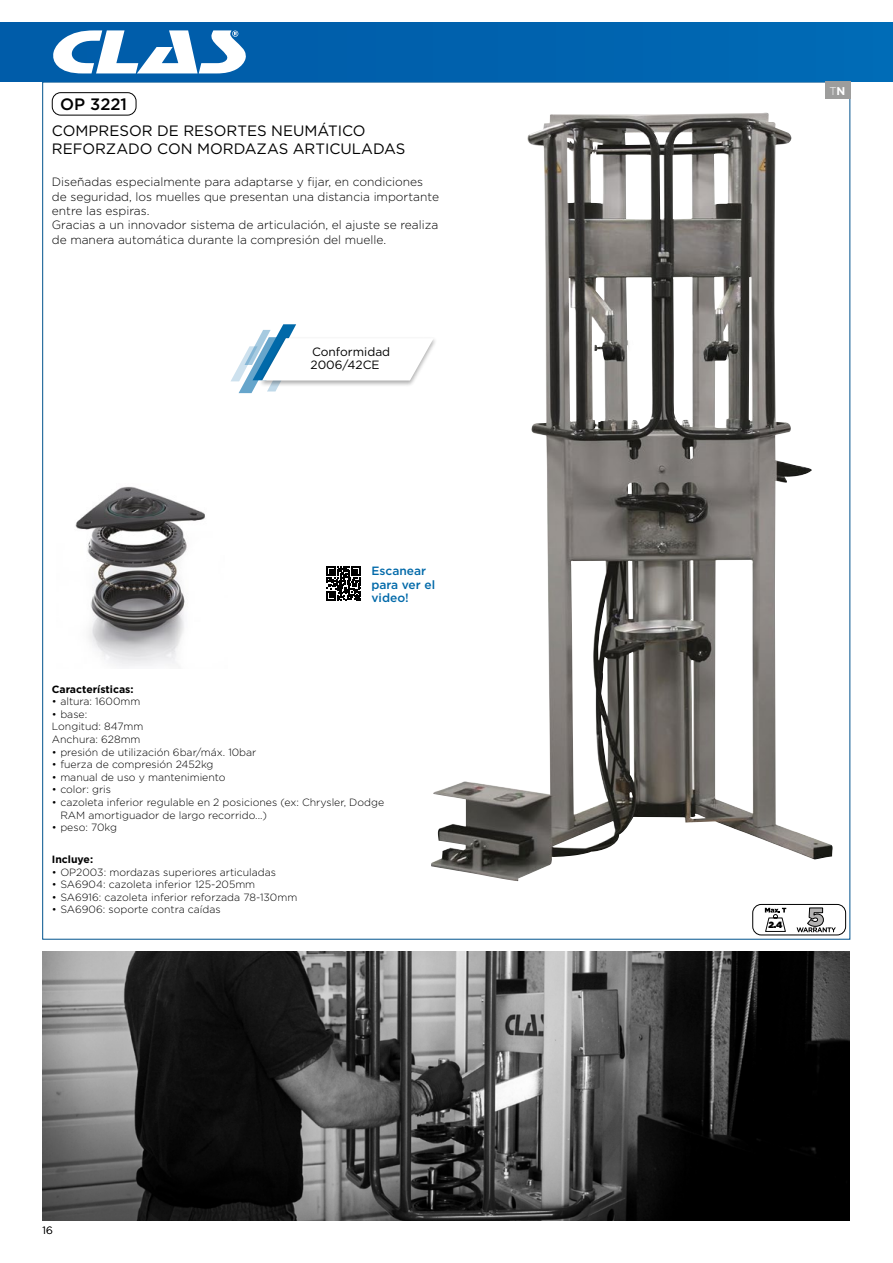
<style>
.page{position:relative;width:893px;height:1263px;background:#fff}
.page>*{position:absolute;margin:0;border:0;box-sizing:border-box;transform-origin:0 0}
.t1{font:500 16.5px "Gotham";color:#000}
.t2{font:15px/18px "Gotham";color:#000}
.t3{font:300 12px/14.4px "Gotham";color:#000}
.t4{font:500 12px/13.5px "Gotham";color:#0069a9}
.t5{font:12px/13.5px "Gotham";color:#000}
.t6{font:300 11.25px "Gotham";color:#fff}
.t7{font:300 10.5px/12.6px "Gotham";color:#000}
.t8{font:700 10.5px "Gotham";color:#000}
.t9{font:900 9px "Gotham";color:#000}
.s1{font-weight:700}
</style>
<div class="page">
<img style="left:431px;top:113px;width:401px;height:768px">
<svg style="left:765px;top:908px;width:21px;height:24px"></svg>
<svg style="left:796px;top:907px;width:40px;height:25px"></svg>
<div style="left:752px;top:904px;width:94px;height:31px;border:1px solid #000;border-radius:9px"></div>
<div style="left:0;top:22px;width:893px;height:60px;background:#0062ae"></div>
<img style="left:42px;top:952px;width:808px;height:268px">
<svg style="left:53px;top:30px;width:193px;height:43px"></svg>
<svg style="left:327px;top:567px;width:34px;height:34px"></svg>
<div style="left:259px;top:336px;width:179px;height:51px;background:#fff"></div>
<svg style="left:231px;top:324px;width:203px;height:69px"></svg>
<div style="left:52px;top:92px;width:84px;height:23px;border:1px solid #000;border-radius:9px"></div>
<img style="left:75px;top:486px;width:130px;height:180px">
<div style="left:825px;top:82px;width:25px;height:17px;background:#9d9d9c"></div>
<h1 class="t1" style="left:60px;top:94px;width:68px">OP 3221</h1>
<h2 class="t2" style="left:52px;top:121px;width:355px">COMPRESOR DE RESORTES NEUMÁTICO<br>REFORZADO CON MORDAZAS ARTICULADAS</h2>
<p class="t3" style="left:52px;top:174px;width:389px">Diseñadas especialmente para adaptarse y fijar, en condiciones de seguridad, los muelles que presentan una distancia importante entre las espiras.<br>Gracias a un innovador sistema de articulación, el ajuste se realiza de manera automática durante la compresión del muelle.</p>
<p class="t5" style="left:311px;top:345px;width:81px">Conformidad<br>2006/42CE</p>
<p class="t4" style="left:371px;top:564px;width:65px">Escanear para ver el video!</p>
<p class="t8" style="left:52px;top:682px;width:83px">Características:</p>
<p class="t7" style="left:52px;top:695px;width:90px">• altura: 1600mm</p>
<p class="t7" style="left:52px;top:707px;width:93px">• base:<br>Longitud: 847mm<br>Anchura: 628mm</p>
<p class="t7" style="left:52px;top:745px;width:206px">• presión de utilización 6bar/máx. 10bar</p>
<p class="t7" style="left:52px;top:758px;width:163px">• fuerza de compresión 2452kg</p>
<p class="t7" style="left:52px;top:770px;width:175px">• manual de uso y mantenimiento</p>
<p class="t7" style="left:52px;top:783px;width:61px">• color: gris</p>
<p class="t7" style="left:60px;top:796px;width:325px;text-indent:-9px">• cazoleta inferior regulable en 2 posiciones (ex: Chrysler, Dodge<br>RAM amortiguador de largo recorrido...)</p>
<p class="t7" style="left:52px;top:821px;width:67px">• peso: 70kg</p>
<p class="t8" style="left:52px;top:852px;width:43px">Incluye:</p>
<p class="t7" style="left:52px;top:865px;width:226px">• OP2003: mordazas superiores articuladas</p>
<p class="t7" style="left:52px;top:878px;width:205px">• SA6904: cazoleta inferior 125-205mm</p>
<p class="t7" style="left:52px;top:890px;width:247px">• SA6916: cazoleta inferior reforzada 78-130mm</p>
<p class="t7" style="left:52px;top:903px;width:170px">• SA6906: soporte contra caídas</p>
<p class="t7" style="left:43px;top:1224px;width:12px">16</p>
<p class="t6" style="left:829px;top:84px;width:18px">T<span class="s1">N</span></p>
<p class="t9" style="left:769px;top:918px;width:15px">2.4</p>
</div>
